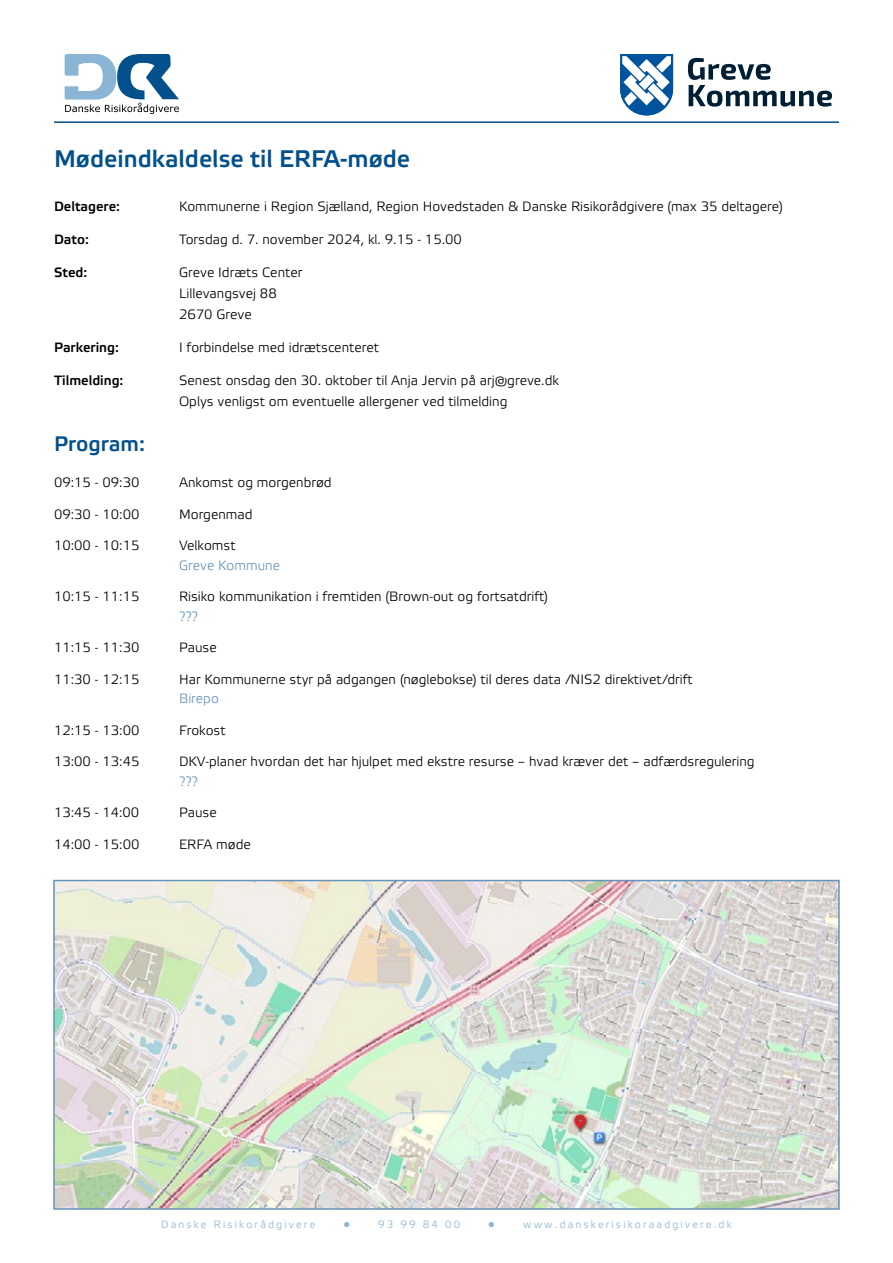
<style>
.page{position:relative;width:893px;height:1263px;background:#fff}
.page>*{position:absolute;margin:0;border:0;box-sizing:border-box;transform-origin:0 0}
.t1{font:24px "Etelka Medium Pro";color:#03508c}
.t2{font:21px "Etelka Medium Pro";color:#03508c}
.t3{font:13.5px/21px "Etelka Light Pro";color:#000}
.t4{font:13.5px "Etelka Medium Pro";color:#000}
.t5{font:13.5px "Etelka Light Pro";color:#6693bc}
.t6{font:10.5px "Etelka Light Pro";letter-spacing:.2em;color:#8ab5d5}
.t7{font:700 10.5px "Verdana";color:#8ab5d5}
</style>
<div class="page">
<hr style="left:54px;top:121px;width:785px;height:2px;background:#03508c">
<svg style="left:65px;top:54px;width:114px;height:60px"></svg>
<svg style="left:688px;top:58px;width:144px;height:49px"></svg>
<svg style="left:620px;top:54px;width:53px;height:61px"></svg>
<img style="left:56px;top:883px;width:781px;height:324px">
<div style="left:53px;top:880px;width:787px;height:330px;border:2px solid #6693bc"></div>
<h1 class="t1" style="left:54px;top:145px;width:358px">Mødeindkaldelse til ERFA-møde</h1>
<p class="t3" style="left:179px;top:196px;width:605px">Kommunerne i Region Sjælland, Region Hovedstaden &amp; Danske Risikorådgivere (max 35 deltagere)</p>
<p class="t3" style="left:179px;top:229px;width:284px">Torsdag d. 7. november 2024, kl. 9.15 - 15.00</p>
<p class="t3" style="left:179px;top:262px;width:125px">Greve Idræts Center<br>Lillevangsvej 88<br>2670 Greve</p>
<p class="t3" style="left:179px;top:337px;width:202px">I forbindelse med idrætscenteret</p>
<p class="t3" style="left:179px;top:370px;width:381px">Senest onsdag den 30. oktober til Anja Jervin på arj@greve.dk<br>Oplys venligst om eventuelle allergener ved tilmelding</p>
<h2 class="t2" style="left:54px;top:432px;width:92px">Program:</h2>
<p class="t4" style="left:54px;top:199px;width:67px">Deltagere:</p>
<p class="t4" style="left:54px;top:232px;width:36px">Dato:</p>
<p class="t4" style="left:54px;top:265px;width:35px">Sted:</p>
<p class="t4" style="left:54px;top:340px;width:66px">Parkering:</p>
<p class="t4" style="left:54px;top:373px;width:71px">Tilmelding:</p>
<p class="t3" style="left:54px;top:473px;width:87px">09:15 - 09:30</p>
<p class="t3" style="left:54px;top:505px;width:87px">09:30 - 10:00</p>
<p class="t3" style="left:54px;top:536px;width:87px">10:00 - 10:15</p>
<p class="t3" style="left:54px;top:587px;width:87px">10:15 - 11:15</p>
<p class="t3" style="left:54px;top:638px;width:87px">11:15 - 11:30</p>
<p class="t3" style="left:54px;top:670px;width:87px">11:30 - 12:15</p>
<p class="t3" style="left:54px;top:721px;width:87px">12:15 - 13:00</p>
<p class="t3" style="left:54px;top:752px;width:87px">13:00 - 13:45</p>
<p class="t3" style="left:54px;top:803px;width:87px">13:45 - 14:00</p>
<p class="t3" style="left:54px;top:835px;width:87px">14:00 - 15:00</p>
<p class="t3" style="left:179px;top:473px;width:154px">Ankomst og morgenbrød</p>
<p class="t3" style="left:179px;top:505px;width:75px">Morgenmad</p>
<p class="t3" style="left:179px;top:536px;width:58px">Velkomst</p>
<p class="t5" style="left:179px;top:558px;width:103px">Greve Kommune</p>
<p class="t3" style="left:179px;top:587px;width:370px">Risiko kommunikation i fremtiden (Brown-out og fortsatdrift)</p>
<p class="t5" style="left:179px;top:609px;width:20px">???</p>
<p class="t3" style="left:179px;top:638px;width:39px">Pause</p>
<p class="t3" style="left:179px;top:670px;width:515px">Har Kommunerne styr på adgangen (nøglebokse) til deres data /NIS2 direktivet/drift</p>
<p class="t5" style="left:179px;top:691px;width:41px">Birepo</p>
<p class="t3" style="left:179px;top:721px;width:48px">Frokost</p>
<p class="t3" style="left:179px;top:752px;width:577px">DKV-planer hvordan det har hjulpet med ekstre resurse – hvad kræver det – adfærdsregulering</p>
<p class="t5" style="left:179px;top:774px;width:20px">???</p>
<p class="t3" style="left:179px;top:803px;width:39px">Pause</p>
<p class="t3" style="left:179px;top:835px;width:73px">ERFA møde</p>
<p class="t6" style="left:161px;top:1218px;width:156px">Danske Risikorådgivere</p>
<p class="t7" style="left:343px;top:1216px;width:9px">•</p>
<p class="t6" style="left:378px;top:1218px;width:84px">93 99 84 00</p>
<p class="t7" style="left:488px;top:1216px;width:9px">•</p>
<p class="t6" style="left:523px;top:1218px;width:210px">www.danskerisikoraadgivere.dk</p>
</div>
